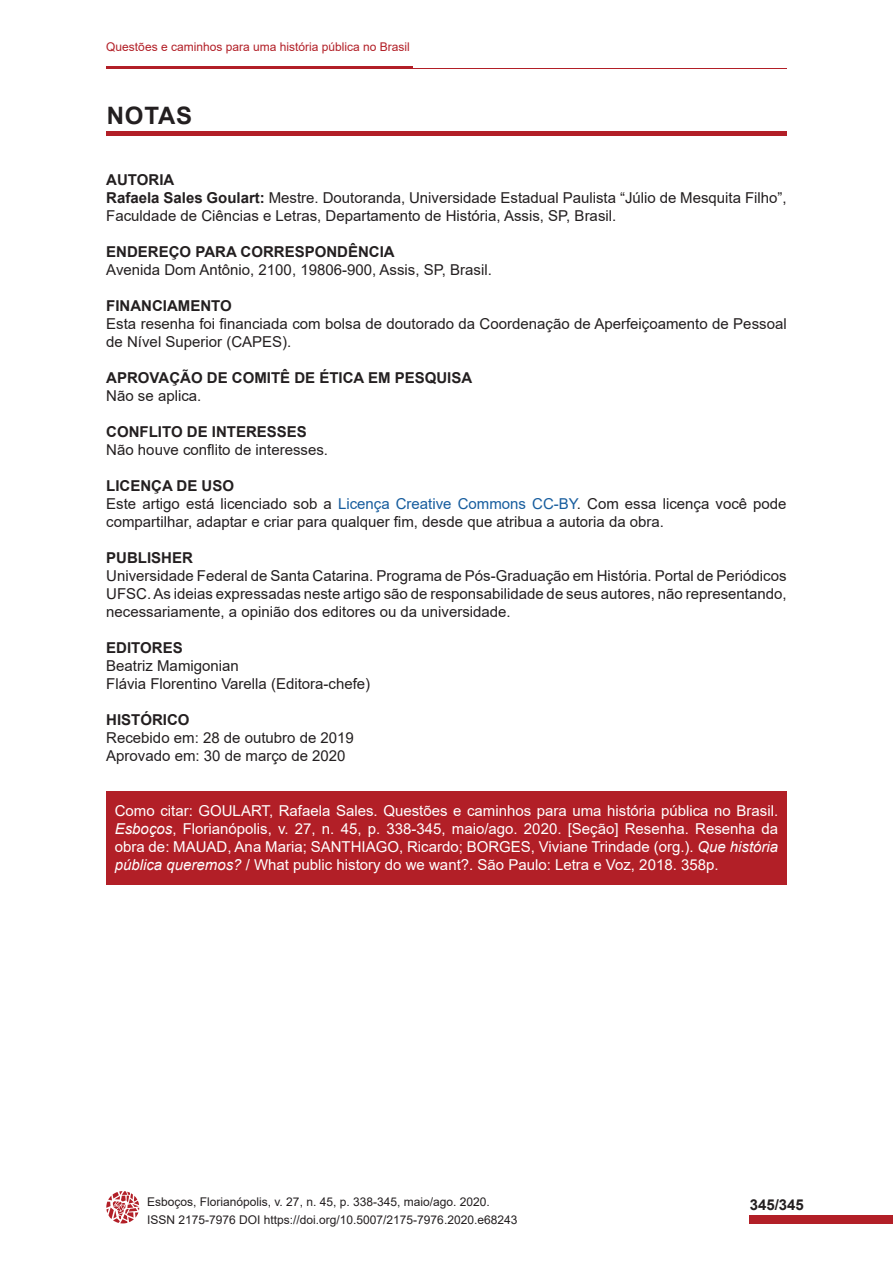
<style>
.page{position:relative;width:893px;height:1263px;background:#fff}
.page>*{position:absolute;margin:0;border:0;box-sizing:border-box;transform-origin:0 0}
.Título_Primário{font:700 24px "Arial";letter-spacing:.035em;color:#231f20}
.Normal_Corpo_de_Text{font:15px/18px "Arial";color:#231f20}
.Como_citar_o_artigo{font:15px/18px "Arial";color:#fff;text-align:justify}
.Normal_Corpo_de_Text-2{font:700 15px "Arial";color:#231f20}
.t1{font:12px/18px "Arial";color:#231f20}
.t2{font:12px "Arial";color:#b21f27}
.s1{font-weight:700}
.s2{color:#175d9e}
.s3{font-style:italic}
</style>
<div class="page">
<div style="left:750px;top:1215px;width:143px;height:9px;background:#b21f27"></div>
<svg style="left:106px;top:1191px;width:33px;height:32px"></svg>
<hr style="left:106px;top:68px;width:681px;height:1px;background:#b21f27">
<hr style="left:106px;top:67px;width:306px;height:2px;background:#b21f27">
<div style="left:106px;top:791px;width:681px;height:93px;background:#b21f27"></div>
<hr style="left:106px;top:132px;width:681px;height:4px;background:#b21f27">
<p class="t2" style="left:106px;top:39px;width:305px">Questões e caminhos para uma história pública no Brasil</p>
<p class="Título_Primário" style="left:107px;top:98px;width:87px">NOTAS</p>
<p class="Normal_Corpo_de_Text-2" style="left:106px;top:169px;width:70px">AUTORIA</p>
<p class="Normal_Corpo_de_Text" style="left:106px;top:189px;width:682px"><span class="s1">Rafaela Sales Goulart:</span> Mestre. Doutoranda, Universidade Estadual Paulista “Júlio de Mesquita Filho”,<br>Faculdade de Ciências e Letras, Departamento de História, Assis, SP, Brasil.</p>
<p class="Normal_Corpo_de_Text-2" style="left:106px;top:241px;width:290px">ENDEREÇO PARA CORRESPONDÊNCIA</p>
<p class="Normal_Corpo_de_Text" style="left:106px;top:261px;width:387px">Avenida Dom Antônio, 2100, 19806-900, Assis, SP, Brasil.</p>
<p class="Normal_Corpo_de_Text-2" style="left:106px;top:295px;width:127px">FINANCIAMENTO</p>
<p class="Normal_Corpo_de_Text" style="left:106px;top:315px;width:682px">Esta resenha foi financiada com bolsa de doutorado da Coordenação de Aperfeiçoamento de Pessoal de Nível Superior (CAPES).</p>
<p class="Normal_Corpo_de_Text-2" style="left:106px;top:367px;width:367px">APROVAÇÃO DE COMITÊ DE ÉTICA EM PESQUISA</p>
<p class="Normal_Corpo_de_Text" style="left:106px;top:387px;width:97px">Não se aplica.</p>
<p class="Normal_Corpo_de_Text-2" style="left:106px;top:421px;width:202px">CONFLITO DE INTERESSES</p>
<p class="Normal_Corpo_de_Text" style="left:106px;top:441px;width:223px">Não houve conflito de interesses.</p>
<p class="Normal_Corpo_de_Text-2" style="left:106px;top:475px;width:129px">LICENÇA DE USO</p>
<p class="Normal_Corpo_de_Text" style="left:106px;top:495px;width:682px">Este artigo está licenciado sob a <span class="s2">Licença Creative Commons CC-BY</span>. Com essa licença você pode compartilhar, adaptar e criar para qualquer fim, desde que atribua a autoria da obra.</p>
<p class="Normal_Corpo_de_Text-2" style="left:106px;top:547px;width:88px">PUBLISHER</p>
<p class="Normal_Corpo_de_Text" style="left:106px;top:567px;width:682px;text-align:justify">Universidade Federal de Santa Catarina. Programa de Pós-Graduação em História. Portal de Periódicos UFSC. As ideias expressadas neste artigo são de responsabilidade de seus autores, não representando, necessariamente, a opinião dos editores ou da universidade.</p>
<p class="Normal_Corpo_de_Text-2" style="left:106px;top:637px;width:78px">EDITORES</p>
<p class="Normal_Corpo_de_Text" style="left:106px;top:657px;width:134px">Beatriz Mamigonian</p>
<p class="Normal_Corpo_de_Text" style="left:106px;top:675px;width:265px">Flávia Florentino Varella (Editora-chefe)</p>
<p class="Normal_Corpo_de_Text-2" style="left:106px;top:709px;width:85px">HISTÓRICO</p>
<p class="Normal_Corpo_de_Text" style="left:106px;top:729px;width:249px">Recebido em: 28 de outubro de 2019</p>
<p class="Normal_Corpo_de_Text" style="left:106px;top:747px;width:241px">Aprovado em: 30 de março de 2020</p>
<p class="Como_citar_o_artigo" style="left:115px;top:802px;width:665px">Como citar: GOULART, Rafaela Sales. Questões e caminhos para uma história pública no Brasil.<br><span class="s3">Esboços</span>, Florianópolis, v. 27, n. 45, p. 338-345, maio/ago. 2020. [Seção] Resenha. Resenha da obra de: MAUAD, Ana Maria; SANTHIAGO, Ricardo; BORGES, Viviane Trindade (org.). <span class="s3">Que história pública queremos?</span> / What public history do we want?. São Paulo: Letra e Voz, 2018. 358p.</p>
<p class="t1" style="left:147px;top:1192px;width:372px">Esboços, Florianópolis, v. 27, n. 45, p. 338-345, maio/ago. 2020.<br>ISSN 2175-7976 DOI https://doi.org/10.5007/2175-7976.2020.e68243</p>
<p class="Normal_Corpo_de_Text-2" style="left:750px;top:1194px;width:56px">345/345</p>
</div>
